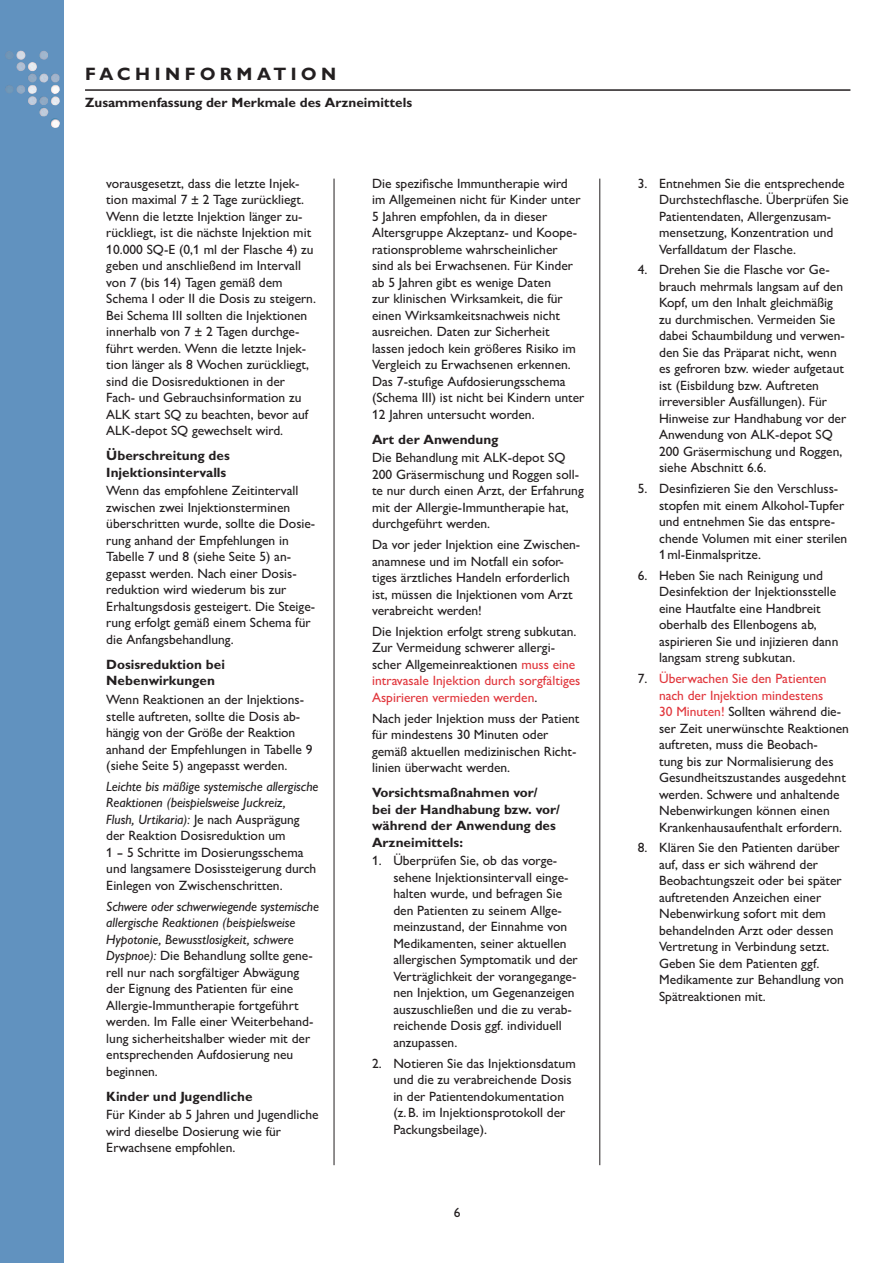
<style>
.page{position:relative;width:893px;height:1263px;background:#fff}
.page>*{position:absolute;margin:0;border:0;box-sizing:border-box;transform-origin:0 0}
.t1{font:700 18px "Gill Sans MT Alt Pro";letter-spacing:.25em;color:#231f20}
.t2{font:500 13.5px/16.5px "Gill Sans MT Alt Pro";color:#231f20}
.t3{font:700 13.5px/16.5px "Gill Sans MT Alt Pro";color:#231f20}
.s1{font-style:italic}
.s2{color:#e1373d}
</style>
<div class="page">
<hr style="left:85px;top:89px;width:765px;height:2px;background:#231f20">
<div style="left:0;top:0;width:64px;height:1263px;background:#6192bf"></div>
<img style="left:5px;top:50px;width:55px;height:44px">
<hr style="left:334px;top:179px;width:1px;height:986px;background:#231f20">
<hr style="left:599px;top:179px;width:1px;height:986px;background:#231f20">
<h1 class="t1" style="left:85px;top:63px;width:253px">FACHINFORMATION</h1>
<p class="t3" style="left:85px;top:94px;width:329px">Zusammenfassung der Merkmale des Arzneimittels</p>
<p class="t2" style="left:106px;top:175px;width:211px">vorausgesetzt, dass die letzte Injek&shy;tion maximal 7 ± 2 Tage zurückliegt.<br>Wenn die letzte Injektion länger zu&shy;rückliegt, ist die nächste Injektion mit 10.000 SQ-E (0,1 ml der Flasche 4) zu geben und anschließend im Intervall von 7 (bis 14) Tagen gemäß dem Schema I oder II die Dosis zu steigern.<br>Bei Schema III sollten die Injektionen innerhalb von 7 ± 2 Tagen durchge&shy;führt werden. Wenn die letzte Injek&shy;tion länger als 8 Wochen zurückliegt, sind die Dosisreduktionen in der Fach- und Gebrauchsinformation zu ALK start SQ zu beachten, bevor auf ALK-depot SQ gewechselt wird.</p>
<p class="t3" style="left:106px;top:447px;width:125px">Überschreitung des<br>Injektionsintervalls</p>
<p class="t2" style="left:106px;top:482px;width:211px">Wenn das empfohlene Zeitintervall zwischen zwei Injektionsterminen überschritten wurde, sollte die Dosie&shy;rung anhand der Empfehlungen in Tabelle 7 und 8 (siehe Seite 5) an&shy;gepasst werden. Nach einer Dosis&shy;reduktion wird wiederum bis zur Erhaltungsdosis gesteigert. Die Steige&shy;rung erfolgt gemäß einem Schema für die Anfangsbehandlung.</p>
<p class="t3" style="left:106px;top:656px;width:120px">Dosisreduktion bei<br>Nebenwirkungen</p>
<p class="t2" style="left:106px;top:691px;width:208px">Wenn Reaktionen an der Injektions&shy;stelle auftreten, sollte die Dosis ab&shy;hängig von der Größe der Reaktion anhand der Empfehlungen in Tabelle 9 (siehe Seite 5) angepasst werden.</p>
<p class="t2" style="left:106px;top:778px;width:214px"><span class="s1">Leichte bis mäßige systemische allergische Reaktionen (beispielsweise Juckreiz,<br>Flush, Urtikaria):</span> Je nach Ausprägung der Reaktion Dosisreduktion um<br>1 - 5 Schritte im Dosierungsschema und langsamere Dosissteigerung durch Einlegen von Zwischenschritten.</p>
<p class="t2" style="left:106px;top:898px;width:214px"><span class="s1">Schwere oder schwerwiegende systemische allergische Reaktionen (beispielsweise Hypotonie, Bewusstlosigkeit, schwere Dyspnoe):</span> Die Behandlung sollte gene&shy;rell nur nach sorgfältiger Abwägung der Eignung des Patienten für eine Allergie-Immuntherapie fortgeführt werden. Im Falle einer Weiterbehand&shy;lung sicherheitshalber wieder mit der entsprechenden Aufdosierung neu beginnen.</p>
<p class="t3" style="left:106px;top:1087px;width:148px">Kinder und Jugendliche</p>
<p class="t2" style="left:106px;top:1106px;width:214px">Für Kinder ab 5 Jahren und Jugendliche wird dieselbe Dosierung wie für<br>Erwachsene empfohlen.</p>
<p class="t2" style="left:372px;top:175px;width:214px">Die spezifische Immuntherapie wird im Allgemeinen nicht für Kinder unter 5 Jahren empfohlen, da in dieser Altersgruppe Akzeptanz- und Koope&shy;rationsprobleme wahrscheinlicher<br>sind als bei Erwachsenen. Für Kinder ab 5 Jahren gibt es wenige Daten<br>zur klinischen Wirksamkeit, die für einen Wirksamkeitsnachweis nicht ausreichen. Daten zur Sicherheit lassen jedoch kein größeres Risiko im Vergleich zu Erwachsenen erkennen.<br>Das 7-stufige Aufdosierungsschema (Schema III) ist nicht bei Kindern unter 12 Jahren untersucht worden.</p>
<p class="t3" style="left:372px;top:431px;width:128px">Art der Anwendung</p>
<p class="t2" style="left:372px;top:449px;width:213px">Die Behandlung mit ALK-depot SQ 200 Gräsermischung und Roggen soll&shy;te nur durch einen Arzt, der Erfahrung mit der Allergie-Immuntherapie hat, durchgeführt werden.</p>
<p class="t2" style="left:372px;top:536px;width:209px">Da vor jeder Injektion eine Zwischen&shy;anamnese und im Notfall ein sofor&shy;tiges ärztliches Handeln erforderlich ist, müssen die Injektionen vom Arzt verabreicht werden!</p>
<p class="t2" style="left:372px;top:623px;width:210px">Die Injektion erfolgt streng subkutan.<br>Zur Vermeidung schwerer allergi&shy;scher Allgemeinreaktionen <span class="s2">muss eine intravasale Injektion durch sorgfältiges Aspirieren vermieden werden</span>.</p>
<p class="t2" style="left:372px;top:710px;width:209px">Nach jeder Injektion muss der Patient für mindestens 30 Minuten oder gemäß aktuellen medizinischen Richt&shy;linien überwacht werden.</p>
<p class="t3" style="left:372px;top:784px;width:189px">Vorsichtsmaßnahmen vor/ bei der Handhabung bzw. vor/ während der Anwendung des<br>Arzneimittels:</p>
<p class="t2" style="left:393px;top:852px;width:186px;text-indent:-21px">1. Überprüfen Sie, ob das vorge&shy;sehene Injektionsintervall einge&shy;halten wurde, und befragen Sie den Patienten zu seinem Allge&shy;meinzustand, der Einnahme von<br>Medikamenten, seiner aktuellen allergischen Symptomatik und der<br>Verträglichkeit der vorangegange&shy;nen Injektion, um Gegenanzeigen auszuschließen und die zu verab&shy;reichende Dosis ggf. individuell anzupassen.</p>
<p class="t2" style="left:393px;top:1054px;width:184px;text-indent:-21px">2. Notieren Sie das Injektionsdatum und die zu verabreichende Dosis in der Patientendokumentation (z.B. im Injektionsprotokoll der<br>Packungsbeilage).</p>
<p class="t2" style="left:454px;top:1204px;width:8px">6</p>
<p class="t2" style="left:659px;top:175px;width:191px;text-indent:-21px">3. Entnehmen Sie die entsprechende Durchstechflasche. Überprüfen Sie Patientendaten, Allergenzusam&shy;mensetzung, Konzentration und Verfalldatum der Flasche.</p>
<p class="t2" style="left:659px;top:261px;width:189px;text-indent:-21px">4. Drehen Sie die Flasche vor Ge&shy;brauch mehrmals langsam auf den<br>Kopf, um den Inhalt gleichmäßig zu durchmischen. Vermeiden Sie dabei Schaumbildung und verwen&shy;den Sie das Präparat nicht, wenn es gefroren bzw. wieder aufgetaut ist (Eisbildung bzw. Auftreten irreversibler Ausfällungen). Für<br>Hinweise zur Handhabung vor der<br>Anwendung von ALK-depot SQ<br>200 Gräsermischung und Roggen, siehe Abschnitt 6.6.</p>
<p class="t2" style="left:659px;top:480px;width:190px;text-indent:-21px">5. Desinfizieren Sie den Verschluss&shy;stopfen mit einem Alkohol-Tupfer und entnehmen Sie das entspre&shy;chende Volumen mit einer sterilen<br>1ml-Einmalspritze.</p>
<p class="t2" style="left:659px;top:567px;width:181px;text-indent:-21px">6. Heben Sie nach Reinigung und<br>Desinfektion der Injektionsstelle eine Hautfalte eine Handbreit oberhalb des Ellenbogens ab, aspirieren Sie und injizieren dann langsam streng subkutan.</p>
<p class="t2" style="left:659px;top:670px;width:191px;text-indent:-21px">7. <span class="s2">Überwachen Sie den Patienten nach der Injektion mindestens<br>30 Minuten!</span> Sollten während die&shy;ser Zeit unerwünschte Reaktionen auftreten, muss die Beobach-<br>tung bis zur Normalisierung des<br>Gesundheitszustandes ausgedehnt werden. Schwere und anhaltende<br>Nebenwirkungen können einen<br>Krankenhausaufenthalt erfordern.</p>
<p class="t2" style="left:659px;top:839px;width:186px;text-indent:-21px">8. Klären Sie den Patienten darüber auf, dass er sich während der<br>Beobachtungszeit oder bei später auftretenden Anzeichen einer<br>Nebenwirkung sofort mit dem behandelnden Arzt oder dessen<br>Vertretung in Verbindung setzt.<br>Geben Sie dem Patienten ggf.<br>Medikamente zur Behandlung von<br>Spätreaktionen mit.</p>
</div>
